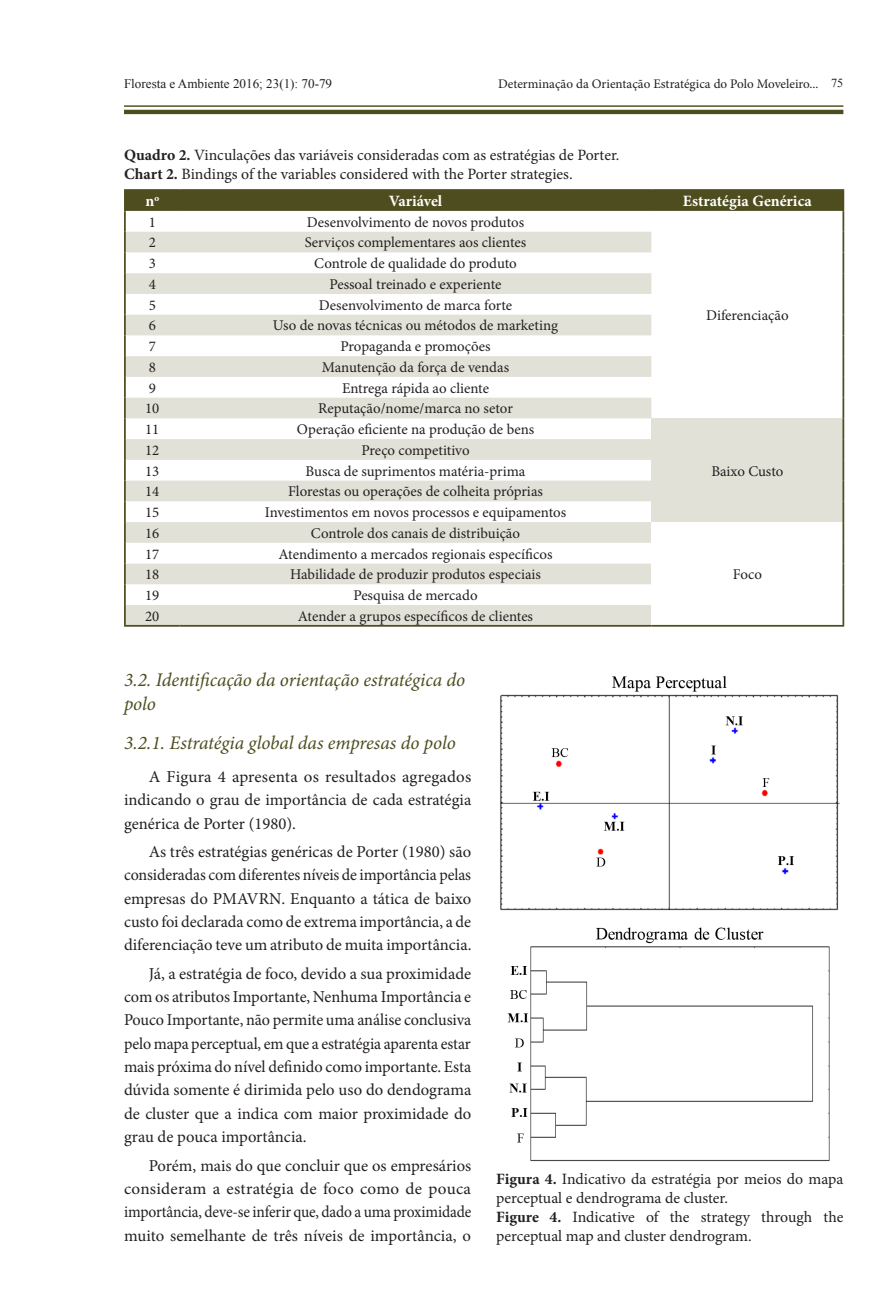
<style>
.page{position:relative;width:893px;height:1315px;background:#fff}
.page>*{position:absolute;margin:0;border:0;box-sizing:border-box;transform-origin:0 0}
.Heading2{font:italic 19.25px/23.6px "Minion Pro";letter-spacing:-.005em;color:#4d4d1f}
.Heading3Alt{font:italic 19.25px "Minion Pro";letter-spacing:-.005em;color:#4d4d1f}
.Paragraph{font:16.62px/23.3px "Minion Pro";color:#231f20;text-align:justify}
.FigureCaption{font:15.75px/18.9px "Minion Pro";color:#231f20}
.TableTitle{font:15.75px "Minion Pro";color:#231f20}
.TableHead{font:700 15.75px "Minion Pro";color:#fff}
.TableBody{font:14.88px "Minion Pro";color:#231f20}
.t1{font:13.12px "Minion Pro";color:#231f20}
.t2{font:13.12px "Times New Roman";color:#231f20}
.s1{font-family:"Times New Roman";font-size:12.25px}
.s2{font-weight:700}
</style>
<div class="page">
<hr style="left:124px;top:110px;width:719px;height:4px;background:#4d4d1f">
<hr style="left:124px;top:105px;width:719px;height:2px;background:#4d4d1f">
<div style="left:126px;top:191px;width:716px;height:20px;background:#4d4d1f"></div>
<svg style="left:126px;top:232px;width:525px;height:393px;fill:#e3e2da"></svg>
<div style="left:651px;top:418px;width:192px;height:104px;background:#e2e1d8"></div>
<hr style="left:124px;top:189px;width:56px;height:2px;background:#4d4d1f">
<hr style="left:124px;top:191px;width:2px;height:20px;background:#4d4d1f">
<hr style="left:180px;top:189px;width:471px;height:2px;background:#4d4d1f">
<hr style="left:651px;top:189px;width:193px;height:2px;background:#4d4d1f">
<hr style="left:842px;top:191px;width:2px;height:20px;background:#4d4d1f">
<hr style="left:124px;top:211px;width:2px;height:21px;background:#4d4d1f">
<hr style="left:842px;top:211px;width:2px;height:21px;background:#4d4d1f">
<hr style="left:124px;top:232px;width:2px;height:20px;background:#4d4d1f">
<hr style="left:842px;top:232px;width:2px;height:20px;background:#4d4d1f">
<hr style="left:124px;top:252px;width:2px;height:21px;background:#4d4d1f">
<hr style="left:842px;top:252px;width:2px;height:21px;background:#4d4d1f">
<hr style="left:124px;top:273px;width:2px;height:21px;background:#4d4d1f">
<hr style="left:842px;top:273px;width:2px;height:21px;background:#4d4d1f">
<hr style="left:124px;top:294px;width:2px;height:21px;background:#4d4d1f">
<hr style="left:842px;top:294px;width:2px;height:21px;background:#4d4d1f">
<hr style="left:124px;top:315px;width:2px;height:20px;background:#4d4d1f">
<hr style="left:842px;top:315px;width:2px;height:20px;background:#4d4d1f">
<hr style="left:124px;top:335px;width:2px;height:21px;background:#4d4d1f">
<hr style="left:842px;top:335px;width:2px;height:21px;background:#4d4d1f">
<hr style="left:124px;top:356px;width:2px;height:21px;background:#4d4d1f">
<hr style="left:842px;top:356px;width:2px;height:21px;background:#4d4d1f">
<hr style="left:124px;top:377px;width:2px;height:21px;background:#4d4d1f">
<hr style="left:842px;top:377px;width:2px;height:21px;background:#4d4d1f">
<hr style="left:124px;top:398px;width:2px;height:20px;background:#4d4d1f">
<hr style="left:842px;top:398px;width:2px;height:20px;background:#4d4d1f">
<hr style="left:124px;top:418px;width:2px;height:21px;background:#4d4d1f">
<hr style="left:842px;top:418px;width:2px;height:21px;background:#4d4d1f">
<hr style="left:124px;top:439px;width:2px;height:21px;background:#4d4d1f">
<hr style="left:842px;top:439px;width:2px;height:21px;background:#4d4d1f">
<hr style="left:124px;top:460px;width:2px;height:20px;background:#4d4d1f">
<hr style="left:842px;top:460px;width:2px;height:20px;background:#4d4d1f">
<hr style="left:124px;top:480px;width:2px;height:21px;background:#4d4d1f">
<hr style="left:842px;top:480px;width:2px;height:21px;background:#4d4d1f">
<hr style="left:124px;top:501px;width:2px;height:21px;background:#4d4d1f">
<hr style="left:842px;top:501px;width:2px;height:21px;background:#4d4d1f">
<hr style="left:124px;top:522px;width:2px;height:21px;background:#4d4d1f">
<hr style="left:842px;top:522px;width:2px;height:21px;background:#4d4d1f">
<hr style="left:124px;top:543px;width:2px;height:20px;background:#4d4d1f">
<hr style="left:842px;top:543px;width:2px;height:20px;background:#4d4d1f">
<hr style="left:124px;top:563px;width:2px;height:21px;background:#4d4d1f">
<hr style="left:842px;top:563px;width:2px;height:21px;background:#4d4d1f">
<hr style="left:124px;top:584px;width:2px;height:21px;background:#4d4d1f">
<hr style="left:842px;top:584px;width:2px;height:21px;background:#4d4d1f">
<hr style="left:124px;top:605px;width:2px;height:20px;background:#4d4d1f">
<hr style="left:842px;top:605px;width:2px;height:20px;background:#4d4d1f">
<hr style="left:124px;top:625px;width:56px;height:1px;background:#4d4d1f">
<hr style="left:180px;top:625px;width:471px;height:1px;background:#4d4d1f">
<hr style="left:651px;top:625px;width:193px;height:1px;background:#4d4d1f">
<img style="left:500px;top:676px;width:340px;height:486px">
<p class="t2" style="left:124px;top:75px;width:210px">Floresta e Ambiente 2016; 23(1): 70-79</p>
<p class="t1" style="left:498px;top:75px;width:347px">Determinação da Orientação Estratégica do Polo Moveleiro... <span class="s1">75</span></p>
<p class="TableTitle" style="left:124px;top:145px;width:497px"><span class="s2">Quadro 2.</span> Vinculações das variáveis consideradas com as estratégias de Porter.</p>
<p class="TableTitle" style="left:124px;top:164px;width:450px"><span class="s2">Chart 2.</span> Bindings of the variables considered with the Porter strategies.</p>
<p class="TableHead" style="left:145px;top:190px;width:15px">n<sup>o</sup></p>
<p class="TableHead" style="left:389px;top:190px;width:55px">Variável</p>
<p class="TableHead" style="left:683px;top:190px;width:131px">Estratégia Genérica</p>
<p class="TableBody" style="left:149px;top:212px;width:9px">1</p>
<p class="TableBody" style="left:307px;top:212px;width:219px">Desenvolvimento de novos produtos</p>
<p class="TableBody" style="left:149px;top:233px;width:9px">2</p>
<p class="TableBody" style="left:305px;top:233px;width:223px">Serviços complementares aos clientes</p>
<p class="TableBody" style="left:149px;top:253px;width:9px">3</p>
<p class="TableBody" style="left:314px;top:253px;width:204px">Controle de qualidade do produto</p>
<p class="TableBody" style="left:149px;top:274px;width:9px">4</p>
<p class="TableBody" style="left:329px;top:274px;width:174px">Pessoal treinado e experiente</p>
<p class="TableBody" style="left:149px;top:295px;width:9px">5</p>
<p class="TableBody" style="left:319px;top:295px;width:195px">Desenvolvimento de marca forte</p>
<p class="TableBody" style="left:149px;top:316px;width:9px">6</p>
<p class="TableBody" style="left:273px;top:316px;width:287px">Uso de novas técnicas ou métodos de marketing</p>
<p class="TableBody" style="left:149px;top:336px;width:9px">7</p>
<p class="TableBody" style="left:340px;top:336px;width:152px">Propaganda e promoções</p>
<p class="TableBody" style="left:149px;top:357px;width:9px">8</p>
<p class="TableBody" style="left:322px;top:357px;width:189px">Manutenção da força de vendas</p>
<p class="TableBody" style="left:149px;top:378px;width:9px">9</p>
<p class="TableBody" style="left:342px;top:378px;width:148px">Entrega rápida ao cliente</p>
<p class="TableBody" style="left:145px;top:399px;width:16px">10</p>
<p class="TableBody" style="left:318px;top:399px;width:196px">Reputação/nome/marca no setor</p>
<p class="TableBody" style="left:145px;top:419px;width:16px">11</p>
<p class="TableBody" style="left:297px;top:419px;width:239px">Operação eficiente na produção de bens</p>
<p class="TableBody" style="left:145px;top:440px;width:16px">12</p>
<p class="TableBody" style="left:361px;top:440px;width:110px">Preço competitivo</p>
<p class="TableBody" style="left:145px;top:461px;width:16px">13</p>
<p class="TableBody" style="left:306px;top:461px;width:221px">Busca de suprimentos matéria-prima</p>
<p class="TableBody" style="left:145px;top:482px;width:16px">14</p>
<p class="TableBody" style="left:288px;top:482px;width:256px">Florestas ou operações de colheita próprias</p>
<p class="TableBody" style="left:145px;top:502px;width:16px">15</p>
<p class="TableBody" style="left:265px;top:502px;width:303px">Investimentos em novos processos e equipamentos</p>
<p class="TableBody" style="left:145px;top:523px;width:16px">16</p>
<p class="TableBody" style="left:311px;top:523px;width:211px">Controle dos canais de distribuição</p>
<p class="TableBody" style="left:145px;top:544px;width:16px">17</p>
<p class="TableBody" style="left:279px;top:544px;width:275px">Atendimento a mercados regionais específicos</p>
<p class="TableBody" style="left:145px;top:564px;width:16px">18</p>
<p class="TableBody" style="left:290px;top:564px;width:252px">Habilidade de produzir produtos especiais</p>
<p class="TableBody" style="left:145px;top:585px;width:16px">19</p>
<p class="TableBody" style="left:353px;top:585px;width:126px">Pesquisa de mercado</p>
<p class="TableBody" style="left:145px;top:606px;width:16px">20</p>
<p class="TableBody" style="left:298px;top:606px;width:237px">Atender a grupos específicos de clientes</p>
<p class="TableBody" style="left:706px;top:305px;width:84px">Diferenciação</p>
<p class="TableBody" style="left:711px;top:461px;width:74px">Baixo Custo</p>
<p class="TableBody" style="left:733px;top:564px;width:31px">Foco</p>
<p class="Heading2" style="left:124px;top:668px;width:343px">3.2. Identificação da orientação estratégica do polo</p>
<p class="Heading3Alt" style="left:124px;top:729px;width:333px">3.2.1. Estratégia global das empresas do polo</p>
<p class="Paragraph" style="left:124px;top:765px;width:349px;text-indent:25px">A Figura 4 apresenta os resultados agregados indicando o grau de importância de cada estratégia genérica de Porter (1980).</p>
<p class="Paragraph" style="left:124px;top:840px;width:349px;text-indent:25px">As três estratégias genéricas de Porter (1980) são consideradas com diferentes níveis de importância pelas empresas do PMAVRN. Enquanto a tática de baixo custo foi declarada como de extrema importância, a de diferenciação teve um atributo de muita importância.</p>
<p class="Paragraph" style="left:124px;top:962px;width:349px;text-indent:25px">Já, a estratégia de foco, devido a sua proximidade com os atributos Importante, Nenhuma Importância e Pouco Importante, não permite uma análise conclusiva pelo mapa perceptual, em que a estratégia aparenta estar mais próxima do nível definido como importante. Esta dúvida somente é dirimida pelo uso do dendograma de cluster que a indica com maior proximidade do grau de pouca importância.</p>
<p class="Paragraph" style="left:124px;top:1153px;width:349px;text-indent:25px">Porém, mais do que concluir que os empresários consideram a estratégia de foco como de pouca importância, deve-se inferir que, dado a uma proximidade muito semelhante de três níveis de importância, o</p>
<p class="FigureCaption" style="left:496px;top:1169px;width:349px"><span class="s2">Figura 4.</span> Indicativo da estratégia por meios do mapa perceptual e dendrograma de cluster.</p>
<p class="FigureCaption" style="left:496px;top:1207px;width:349px"><span class="s2">Figure 4.</span> Indicative of the strategy through the perceptual map and cluster dendrogram.</p>
</div>
